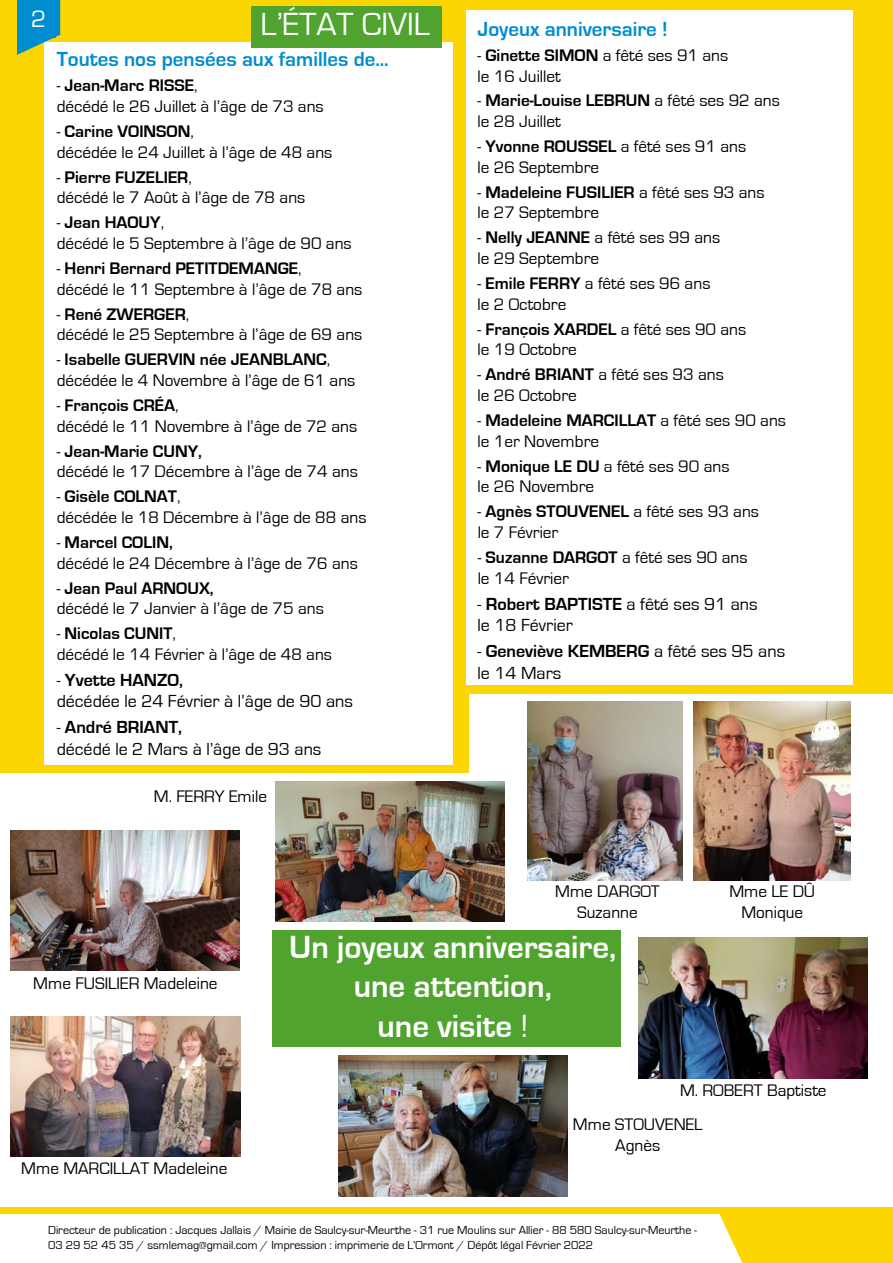
<style>
.page{position:relative;width:893px;height:1263px;background:#fbd600}
.page>*{position:absolute;margin:0;border:0;box-sizing:border-box;transform-origin:0 0}
.t1{font:700 33px/39.6px "Eurostile";color:#fff;text-align:center}
.t2{font:33px "Eurostile";color:#fff}
.t3{font:24.6px "Eurostile";color:#fff}
.t4{font:700 21px "Eurostile";color:#008dd0}
.t5{font:18px/21.6px "Eurostile";color:#000}
.t6{font:17.25px/20.7px "Eurostile";color:#000}
.t7{font:12px/14.4px "Eurostile";color:#000}
.s1{font-weight:700}
.s2{font-weight:400}
</style>
<div class="page">
<div style="left:0;top:1214px;width:742px;height:49px;background:#fff"></div>
<svg style="left:17px;top:0;width:43px;height:55px"></svg>
<div style="left:22px;top:0;width:34px;height:37px;background:#008dd0"></div>
<div style="left:466px;top:10px;width:387px;height:675px;background:#fff"></div>
<div style="left:0;top:774px;width:893px;height:433px;background:#fff"></div>
<div style="left:272px;top:930px;width:349px;height:117px;background:#50a32e"></div>
<div style="left:470px;top:694px;width:423px;height:148px;background:#fff"></div>
<img style="left:11px;top:830px;width:228px;height:141px">
<img style="left:527px;top:702px;width:156px;height:178px">
<img style="left:639px;top:938px;width:228px;height:140px">
<img style="left:693px;top:702px;width:157px;height:178px">
<img style="left:338px;top:1056px;width:230px;height:140px">
<img style="left:11px;top:1016px;width:229px;height:141px">
<div style="left:44px;top:43px;width:408px;height:722px;background:#fff"></div>
<div style="left:251px;top:6px;width:190px;height:41px;background:#50a32e"></div>
<img style="left:275px;top:781px;width:230px;height:141px">
<h2 class="t3" style="left:31px;top:5px;width:17px">2</h2>
<h1 class="t2" style="left:260px;top:6px;width:171px">L’ÉTAT CIVIL</h1>
<p class="t4" style="left:57px;top:48px;width:333px">Toutes nos pensées aux familles de...</p>
<p class="t6" style="left:57px;top:76px;width:269px">- <span class="s1">Jean-Marc RISSE</span>,<br>décédé le 26 Juillet à l’âge de 73 ans</p>
<p class="t6" style="left:57px;top:121px;width:277px">- <span class="s1">Carine VOINSON</span>,<br>décédée le 24 Juillet à l’âge de 48 ans</p>
<p class="t6" style="left:57px;top:167px;width:250px">- <span class="s1">Pierre FUZELIER</span>,<br>décédé le 7 Août à l’âge de 78 ans</p>
<p class="t6" style="left:57px;top:213px;width:297px">- <span class="s1">Jean HAOUY</span>,<br>décédé le 5 Septembre à l’âge de 90 ans</p>
<p class="t6" style="left:57px;top:258px;width:307px">- <span class="s1">Henri Bernard PETITDEMANGE</span>,<br>décédé le 11 Septembre à l’âge de 78 ans</p>
<p class="t6" style="left:57px;top:304px;width:307px">- <span class="s1">René ZWERGER</span>,<br>décédé le 25 Septembre à l’âge de 69 ans</p>
<p class="t6" style="left:57px;top:350px;width:300px">- <span class="s1">Isabelle GUERVIN née JEANBLANC</span>, décédée le 4 Novembre à l’âge de 61 ans</p>
<p class="t6" style="left:57px;top:395px;width:302px">- <span class="s1">François CRÉA</span>,<br>décédé le 11 Novembre à l’âge de 72 ans</p>
<p class="t6" style="left:57px;top:441px;width:303px">- <span class="s1">Jean-Marie CUNY,<br></span>décédé le 17 Décembre à l’âge de 74 ans</p>
<p class="t6" style="left:57px;top:487px;width:311px">- <span class="s1">Gisèle COLNAT</span>,<br>décédée le 18 Décembre à l’âge de 88 ans</p>
<p class="t6" style="left:57px;top:532px;width:303px">- <span class="s1">Marcel COLIN,<br></span>décédé le 24 Décembre à l’âge de 76 ans</p>
<p class="t6" style="left:57px;top:578px;width:269px">- <span class="s1">Jean Paul ARNOUX,<br></span>décédé le 7 Janvier à l’âge de 75 ans</p>
<p class="t6" style="left:57px;top:623px;width:277px">- <span class="s1">Nicolas CUNIT</span>,<br>décédé le 14 Février à l’âge de 48 ans</p>
<p class="t5" style="left:57px;top:669px;width:298px">- <span class="s1">Yvette HANZO,<br></span>décédée le 24 Février à l’âge de 90 ans</p>
<p class="t5" style="left:57px;top:717px;width:266px">- <span class="s1">André BRIANT,<br></span>décédé le 2 Mars à l’âge de 93 ans</p>
<p class="t6" style="left:154px;top:787px;width:115px">M. FERRY Emile</p>
<p class="t4" style="left:478px;top:17px;width:192px">Joyeux anniversaire !</p>
<p class="t6" style="left:478px;top:45px;width:252px">- <span class="s1">Ginette SIMON</span> a fêté ses 91 ans le 16 Juillet</p>
<p class="t6" style="left:478px;top:91px;width:304px">- <span class="s1">Marie-Louise LEBRUN</span> a fêté ses 92 ans le 28 Juillet</p>
<p class="t6" style="left:478px;top:136px;width:270px">- <span class="s1">Yvonne ROUSSEL</span> a fêté ses 91 ans le 26 Septembre</p>
<p class="t6" style="left:478px;top:182px;width:289px">- <span class="s1">Madeleine FUSILIER</span> a fêté ses 93 ans le 27 Septembre</p>
<p class="t6" style="left:478px;top:228px;width:244px">- <span class="s1">Nelly JEANNE</span> a fêté ses 99 ans le 29 Septembre</p>
<p class="t6" style="left:478px;top:273px;width:234px">- <span class="s1">Emile FERRY</span> a fêté ses 96 ans le 2 Octobre</p>
<p class="t6" style="left:478px;top:319px;width:270px">- <span class="s1">François XARDEL</span> a fêté ses 90 ans le 19 Octobre</p>
<p class="t6" style="left:478px;top:365px;width:248px">- <span class="s1">André BRIANT</span> a fêté ses 93 ans le 26 Octobre</p>
<p class="t6" style="left:478px;top:410px;width:310px">- <span class="s1">Madeleine MARCILLAT</span> a fêté ses 90 ans le 1er Novembre</p>
<p class="t6" style="left:478px;top:456px;width:253px">- <span class="s1">Monique LE DU</span> a fêté ses 90 ans le 26 Novembre</p>
<p class="t6" style="left:478px;top:502px;width:283px">- <span class="s1">Agnès STOUVENEL</span> a fêté ses 93 ans le 7 Février</p>
<p class="t6" style="left:478px;top:547px;width:272px">- <span class="s1">Suzanne DARGOT</span> a fêté ses 90 ans le 14 Février</p>
<p class="t5" style="left:478px;top:593px;width:282px">- <span class="s1">Robert BAPTISTE</span> a fêté ses 91 ans le 18 Février</p>
<p class="t5" style="left:478px;top:641px;width:309px">- <span class="s1">Geneviève KEMBERG</span> a fêté ses 95 ans le 14 Mars</p>
<p class="t6" style="left:555px;top:882px;width:106px;text-align:center">Mme DARGOT<br>Suzanne</p>
<p class="t6" style="left:729px;top:881px;width:87px;text-align:center">Mme LE DÛ<br>Monique</p>
<p class="t6" style="left:33px;top:973px;width:186px">Mme FUSILIER Madeleine</p>
<p class="t6" style="left:21px;top:1158px;width:208px">Mme MARCILLAT Madeleine</p>
<h1 class="t1" style="left:289px;top:927px;width:329px">Un joyeux anniversaire, une attention,<br>une visite <span class="s2">!</span></h1>
<p class="t6" style="left:573px;top:1073px;width:255px;line-height:34px;text-indent:107px">M. ROBERT Baptiste<br>Mme STOUVENEL</p>
<p class="t6" style="left:615px;top:1135px;width:47px">Agnès</p>
<p class="t7" style="left:48px;top:1223px;width:650px">Directeur de publication : Jacques Jallais / Mairie de Saulcy-sur-Meurthe - 31 rue Moulins sur Allier - 88 580 Saulcy-sur-Meurthe -<br>03 29 52 45 35 / ssmlemag@gmail.com / Impression : imprimerie de L’Ormont / Dépôt légal Février 2022</p>
</div>
